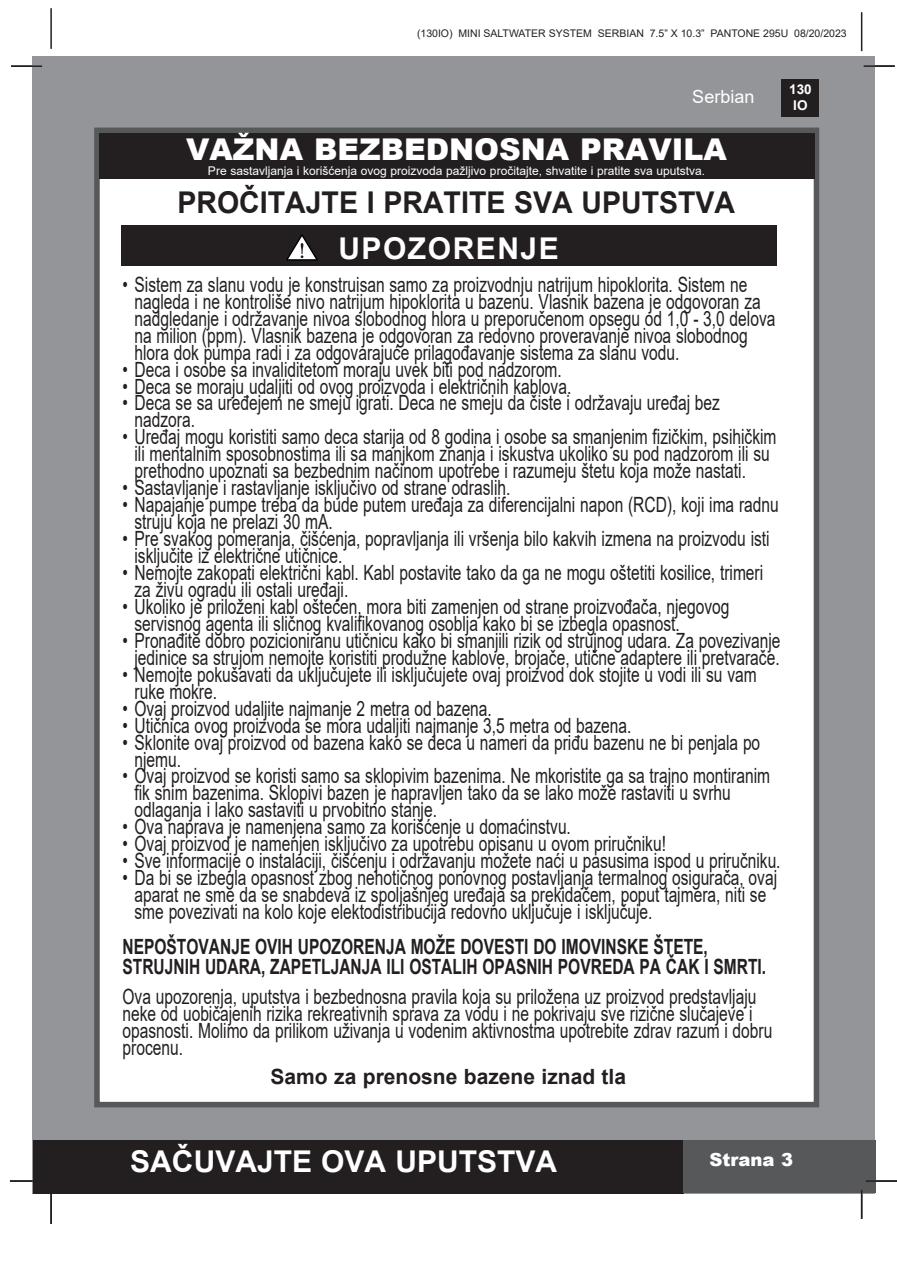
<style>
.page{position:relative;width:897px;height:1264px;background:#fff}
.page>*{position:absolute;margin:0;border:0;box-sizing:border-box;transform-origin:0 0}
.t1{font:700 30px "Arial";color:#231f20;scale:.95 1}
.t2{font:900 30px "Arial";color:#fff}
.t3{font:700 30px "Arial";color:#fff}
.t4{font:700 30px "Arial";letter-spacing:.05em;color:#fff}
.t5{font:21px/17px "Arial";color:#231f20;scale:.74 1}
.t6{font:700 21px/19.5px "Arial";color:#231f20;scale:.74 1}
.t7{font:700 21px "Arial";color:#231f20}
.t8{font:18px "Arial";color:#fff}
.t9{font:900 18px "Arial";color:#fff}
.t10{font:700 13.5px/16.2px "Arial";color:#fff;text-align:center}
.t11{font:12px "Arial";color:#fff}
.t12{font:10.5px "Arial";color:#231f20}
</style>
<div class="page">
<hr style="left:50px;top:8px;width:2px;height:41px;background:#231f20">
<hr style="left:860px;top:12px;width:2px;height:39px;background:#231f20">
<div style="left:33px;top:56px;width:842px;height:1137px;background:#939598"></div>
<div style="left:781px;top:79px;width:38px;height:38px;background:#231f20"></div>
<div style="left:33px;top:1140px;width:650px;height:53px;background:#231f20"></div>
<div style="left:682px;top:1140px;width:193px;height:53px;background:#57585a"></div>
<div style="left:94px;top:128px;width:725px;height:979px;background:#fff;border:6px solid #57585a"></div>
<hr style="left:863px;top:65px;width:31px;height:2px;background:#231f20">
<hr style="left:865px;top:1180px;width:31px;height:1px;background:#231f20">
<hr style="left:860px;top:1189px;width:2px;height:30px;background:#231f20">
<hr style="left:50px;top:1193px;width:2px;height:31px;background:#231f20">
<hr style="left:10px;top:1180px;width:31px;height:1px;background:#231f20">
<hr style="left:11px;top:65px;width:31px;height:2px;background:#231f20">
<div style="left:121px;top:226px;width:655px;height:40px;background:#231f20"></div>
<svg style="left:286px;top:234px;width:32px;height:27px"></svg>
<div style="left:99px;top:133px;width:715px;height:46px;background:#231f20"></div>
<p class="t12" style="left:417px;top:26px;width:431px">(130IO) MINI SALTWATER SYSTEM SERBIAN 7.5” X 10.3” PANTONE 295U 08/20/2023</p>
<p class="t8" style="left:692px;top:84px;width:64px">Serbian</p>
<p class="t2" style="left:186px;top:128px;width:542px">VAŽNA BEZBEDNOSNA PRAVILA</p>
<p class="t11" style="left:208px;top:162px;width:498px">Pre sastavljanja i korišćenja ovog proizvoda pažljivo pročitajte, shvatite i pratite sva uputstva.</p>
<p class="t1" style="left:177px;top:182px;width:588px">PROČITAJTE I PRATITE SVA UPUTSTVA</p>
<p class="t4" style="left:338px;top:227px;width:222px">UPOZORENJE</p>
<p class="t5" style="left:134px;top:276px;width:867px;text-indent:-12px">• Sistem za slanu vodu je konstruisan samo za proizvodnju natrijum hipoklorita. Sistem ne nagleda i ne kontroliše nivo natrijum hipoklorita u bazenu. Vlasnik bazena je odgovoran za nadgledanje i održavanje nivoa slobodnog hlora u preporučenom opsegu od 1,0 - 3,0 delova na milion (ppm). Vlasnik bazena je odgovoran za redovno proveravanje nivoa slobodnog hlora dok pumpa radi i za odgovarajuće prilagođavanje sistema za slanu vodu.</p>
<p class="t5" style="left:122px;top:360px;width:595px">• Deca i osobe sa invaliditetom moraju uvek biti pod nadzorom.</p>
<p class="t5" style="left:122px;top:377px;width:608px">• Deca se moraju udaljiti od ovog proizvoda i električnih kablova.</p>
<p class="t5" style="left:134px;top:394px;width:792px;text-indent:-12px">• Deca se sa uređejem ne smeju igrati. Deca ne smeju da čiste i održavaju uređaj bez nadzora.</p>
<p class="t5" style="left:134px;top:428px;width:869px;text-indent:-12px">• Uređaj mogu koristiti samo deca starija od 8 godina i osobe sa smanjenim fizičkim, psihičkim ili mentalnim sposobnostima ili sa manjkom znanja i iskustva ukoliko su pod nadzorom ili su prethodno upoznati sa bezbednim načinom upotrebe i razumeju štetu koja može nastati.</p>
<p class="t5" style="left:122px;top:479px;width:525px">• Sastavljanje i rastavljanje isključivo od strane odraslih.</p>
<p class="t5" style="left:134px;top:496px;width:872px;text-indent:-12px">• Napajanje pumpe treba da bude putem uređaja za diferencijalni napon (RCD), koji ima radnu struju koja ne prelazi 30 mA.</p>
<p class="t5" style="left:134px;top:530px;width:859px;text-indent:-12px">• Pre svakog pomeranja, čišćenja, popravljanja ili vršenja bilo kakvih izmena na proizvodu isti isključite iz električne utičnice.</p>
<p class="t5" style="left:134px;top:564px;width:851px;text-indent:-12px">• Nemojte zakopati električni kabl. Kabl postavite tako da ga ne mogu oštetiti kosilice, trimeri za živu ogradu ili ostali uređaji.</p>
<p class="t5" style="left:134px;top:598px;width:805px;text-indent:-12px">• Ukoliko je priloženi kabl oštećen, mora biti zamenjen od strane proizvođača, njegovog servisnog agenta ili sličnog kvalifikovanog osoblja kako bi se izbegla opasnost.</p>
<p class="t5" style="left:122px;top:632px;width:890px;text-align:center">• Pronađite dobro pozicioniranu utičnicu kako bi smanjili rizik od strujnog udara. Za povezivanje jedinice sa strujom nemojte koristiti produžne kablove, brojače, utične adaptere ili pretvarače.</p>
<p class="t5" style="left:134px;top:666px;width:842px;text-indent:-12px">• Nemojte pokušavati da uključujete ili isključujete ovaj proizvod dok stojite u vodi ili su vam ruke mokre.</p>
<p class="t5" style="left:122px;top:699px;width:500px">• Ovaj proizvod udaljite najmanje 2 metra od bazena.</p>
<p class="t5" style="left:122px;top:716px;width:689px">• Utičnica ovog proizvoda se mora udaljiti najmanje 3,5 metra od bazena.</p>
<p class="t5" style="left:134px;top:733px;width:847px;text-indent:-12px">• Sklonite ovaj proizvod od bazena kako se deca u nameri da priđu bazenu ne bi penjala po njemu.</p>
<p class="t5" style="left:134px;top:767px;width:860px;text-indent:-12px">• Ovaj proizvod se koristi samo sa sklopivim bazenima. Ne mkoristite ga sa trajno montiranim fik snim bazenima. Sklopivi bazen je napravljen tako da se lako može rastaviti u svrhu odlaganja i lako sastaviti u prvobitno stanje.</p>
<p class="t5" style="left:122px;top:818px;width:607px">• Ova naprava je namenjena samo za korišćenje u domaćinstvu.</p>
<p class="t5" style="left:122px;top:835px;width:735px">• Ovaj proizvod je namenjen isključivo za upotrebu opisanu u ovom priručniku!</p>
<p class="t5" style="left:122px;top:852px;width:890px">• Sve informacije o instalaciji, čišćenju i održavanju možete naći u pasusima ispod u priručniku.</p>
<p class="t5" style="left:134px;top:869px;width:869px;text-indent:-12px">• Da bi se izbegla opasnost zbog nehotičnog ponovnog postavljanja termalnog osigurača, ovaj aparat ne sme da se snabdeva iz spoljašnjeg uređaja sa prekidačem, poput tajmera, niti se sme povezivati na kolo koje elektodistribucija redovno uključuje i isključuje.</p>
<p class="t6" style="left:122px;top:937px;width:871px">NEPOŠTOVANJE OVIH UPOZORENJA MOŽE DOVESTI DO IMOVINSKE ŠTETE,<br>STRUJNIH UDARA, ZAPETLJANJA ILI OSTALIH OPASNIH POVREDA PA ČAK I SMRTI.</p>
<p class="t5" style="left:122px;top:987px;width:879px">Ova upozorenja, uputstva i bezbednosna pravila koja su priložena uz proizvod predstavljaju neke od uobičajenih rizika rekreativnih sprava za vodu i ne pokrivaju sve rizične slučajeve i opasnosti. Molimo da prilikom uživanja u vodenim aktivnostma upotrebite zdrav razum i dobru procenu.</p>
<p class="t7" style="left:270px;top:1061px;width:357px">Samo za prenosne bazene iznad tla</p>
<p class="t10" style="left:789px;top:81px;width:24px">130<br>IO</p>
<h1 class="t3" style="left:130px;top:1140px;width:428px">SAČUVAJTE OVA UPUTSTVA</h1>
<p class="t9" style="left:709px;top:1146px;width:85px">Strana 3</p>
</div>
